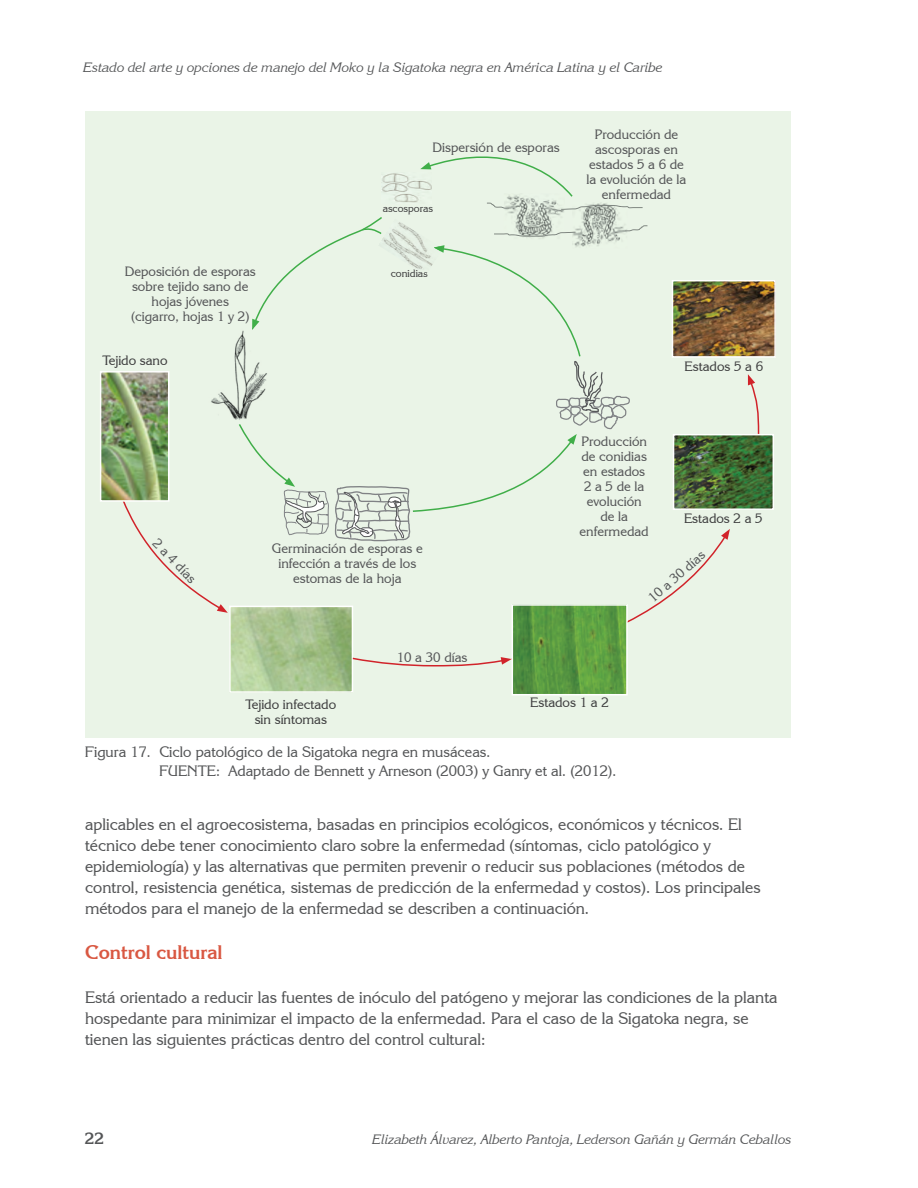
<style>
.page{position:relative;width:918px;height:1188px;background:#fff}
.page>*{position:absolute;margin:0;border:0;box-sizing:border-box;transform-origin:0 0}
.t1{font:700 19.5px "Korinna IT Cby BT";color:#d95842}
.t2{font:16.5px/21px "Korinna IT Cby BT";color:#545557}
.t3{font:700 16.5px "Korinna IT Cby BT";color:#545557}
.t4{font:15px/19.5px "Korinna IT Cby BT";color:#545557}
.t5{font:13.5px/15px "Korinna IT Cby BT";color:#545557;text-align:center}
.t6{font:italic 13.5px "Korinna IT Cby BT";color:#545557}
.t7{font:13.5px/15px "Korinna IT Cby BT";color:#3e3e3f;text-align:center}
.t8{font:10.5px "Korinna IT Cby BT";color:#3e3e3f}
</style>
<div class="page">
<div style="left:85px;top:112px;width:706px;height:626px;background:#eaf4e7"></div>
<svg style="left:748px;top:374px;width:12px;height:60px"></svg>
<svg style="left:123px;top:432px;width:105px;height:181px"></svg>
<img style="left:730px;top:437px;width:41px;height:70px">
<div style="left:673px;top:434px;width:101px;height:76px;border:2px solid #fff"></div>
<img style="left:730px;top:283px;width:43px;height:72px">
<div style="left:672px;top:280px;width:104px;height:78px;border:2px solid #fff"></div>
<img style="left:232px;top:609px;width:118px;height:81px">
<div style="left:229px;top:606px;width:124px;height:87px;border:2px solid #fff"></div>
<img style="left:103px;top:374px;width:63px;height:125px">
<div style="left:100px;top:371px;width:69px;height:131px;border:2px solid #fff"></div>
<img style="left:508px;top:210px;width:56px;height:6px">
<img style="left:579px;top:210px;width:39px;height:6px">
<svg style="left:420px;top:156px;width:223px;height:54px"></svg>
<img style="left:382px;top:173px;width:50px;height:30px">
<img style="left:515px;top:667px;width:110px;height:25px">
<div style="left:512px;top:604px;width:116px;height:91px;border:2px solid #fff"></div>
<img style="left:211px;top:342px;width:26px;height:78px">
<svg style="left:237px;top:216px;width:493px;height:451px"></svg>
<p class="t6" style="left:84px;top:59px;width:581px">Estado del arte y opciones de manejo del Moko y la Sigatoka negra en América Latina y el Caribe</p>
<p class="t5" style="left:433px;top:140px;width:129px">Dispersión de esporas</p>
<p class="t8" style="left:383px;top:202px;width:52px">ascosporas</p>
<p class="t5" style="left:125px;top:264px;width:132px">Deposición de esporas sobre tejido sano de hojas jóvenes<br>(cigarro, hojas 1 y 2)</p>
<p class="t8" style="left:391px;top:267px;width:39px">conidias</p>
<p class="t7" style="left:103px;top:352px;width:67px">Tejido sano</p>
<p class="t5" style="left:587px;top:127px;width:101px">Producción de ascosporas en estados 5 a 6 de la evolución de la enfermedad</p>
<p class="t7" style="left:685px;top:358px;width:80px">Estados 5 a 6</p>
<p class="t5" style="left:161px;top:535px;width:57px;rotate:46deg">2 a 4 días</p>
<p class="t5" style="left:272px;top:541px;width:152px">Germinación de esporas e infección a través de los estomas de la hoja</p>
<p class="t5" style="left:397px;top:649px;width:72px">10 a 30 días</p>
<p class="t5" style="left:580px;top:433px;width:71px">Producción de conidias en estados<br>2 a 5 de la evolución de la enfermedad</p>
<p class="t7" style="left:684px;top:511px;width:80px">Estados 2 a 5</p>
<p class="t5" style="left:645px;top:594px;width:72px;rotate:-42deg">10 a 30 días</p>
<p class="t7" style="left:246px;top:696px;width:92px">Tejido infectado sin síntomas</p>
<p class="t7" style="left:530px;top:695px;width:80px">Estados 1 a 2</p>
<p class="t4" style="left:159px;top:742px;width:459px;text-indent:-74px">Figura 17. Ciclo patológico de la Sigatoka negra en musáceas.<br>FUENTE: Adaptado de Bennett y Arneson (2003) y Ganry et al. (2012).</p>
<p class="t2" style="left:85px;top:813px;width:677px">aplicables en el agroecosistema, basadas en principios ecológicos, económicos y técnicos. El técnico debe tener conocimiento claro sobre la enfermedad (síntomas, ciclo patológico y epidemiología) y las alternativas que permiten prevenir o reducir sus poblaciones (métodos de control, resistencia genética, sistemas de predicción de la enfermedad y costos). Los principales métodos para el manejo de la enfermedad se describen a continuación.</p>
<p class="t1" style="left:85px;top:940px;width:139px">Control cultural</p>
<p class="t2" style="left:85px;top:987px;width:694px">Está orientado a reducir las fuentes de inóculo del patógeno y mejorar las condiciones de la planta hospedante para minimizar el impacto de la enfermedad. Para el caso de la Sigatoka negra, se tienen las siguientes prácticas dentro del control cultural:</p>
<p class="t3" style="left:85px;top:1128px;width:21px">22</p>
<p class="t6" style="left:372px;top:1131px;width:420px">Elizabeth Álvarez, Alberto Pantoja, Lederson Gañán y Germán Ceballos</p>
</div>
